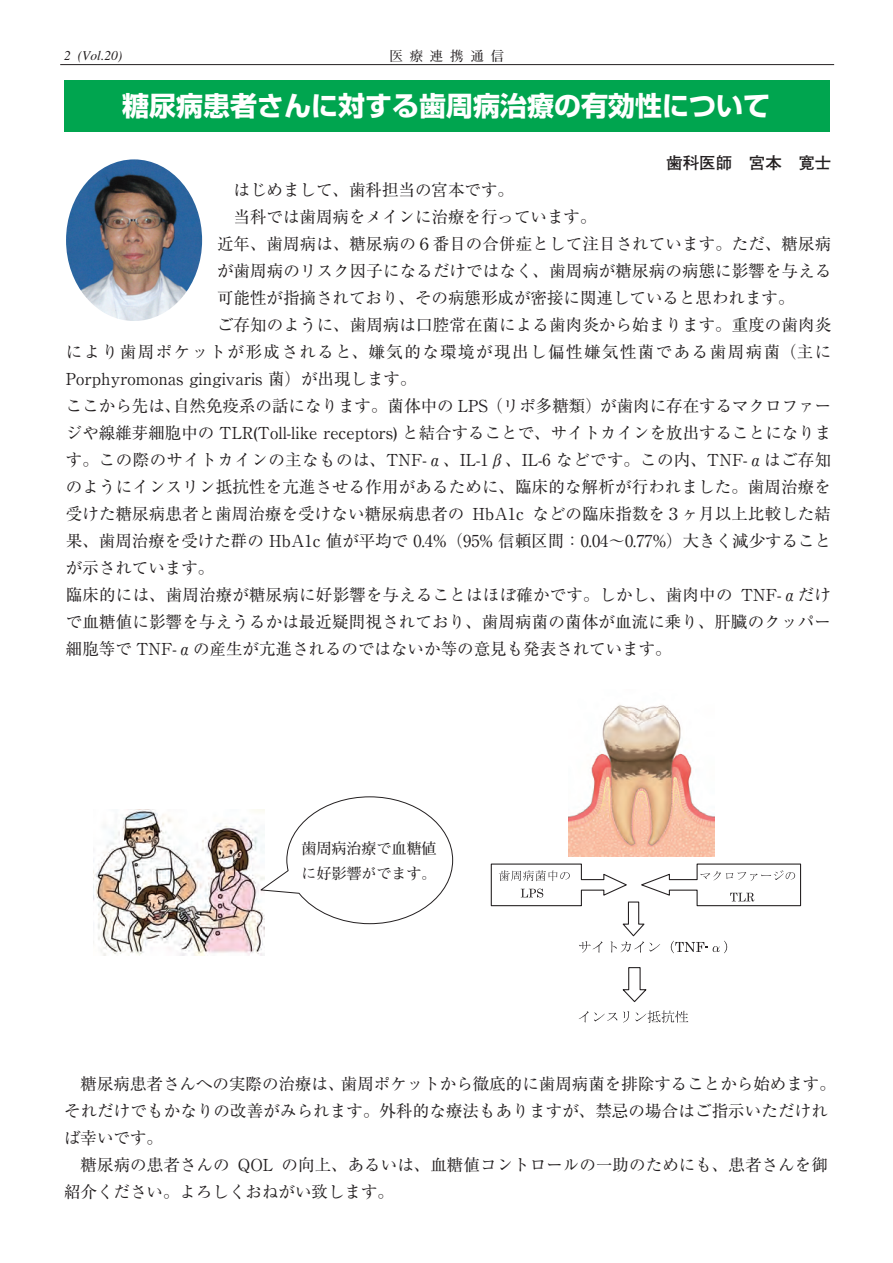
<style>
.page{position:relative;width:893px;height:1263px;background:#fff}
.page>*{position:absolute;margin:0;border:0;box-sizing:border-box;transform-origin:0 0}
.t1{font:700 27px "Shin Go Pr 5";color:#fff}
.t2{font:16.5px/27px "Ryumin Pr 5";letter-spacing:.005em;color:#231f20}
.t3{font:16.5px "Ryumin Pr 5";letter-spacing:.025em;color:#231f20}
.t4{font:16.5px "Ryumin Pr 5";letter-spacing:.09em;color:#231f20}
.t5{font:700 16.5px "Futo Go B101 Pr 5";color:#231f20}
.t6{font:700 15px/24.9px "Futo Min A101 Pro";color:#231f20}
.t7{font:italic 13.5px "Times LT Std";color:#231f20}
.t8{font:700 13.5px "Futo Min A101 Pro";letter-spacing:.5em;color:#231f20}
</style>
<div class="page">
<div style="left:64px;top:80px;width:766px;height:51px;background:#00a54f"></div>
<hr style="left:60px;top:64px;width:774px;height:1px;background:#231f20">
<img style="left:66px;top:159px;width:136px;height:162px">
<img style="left:93px;top:809px;width:171px;height:147px">
<svg style="left:259px;top:796px;width:194px;height:128px"></svg>
<svg style="left:579px;top:1011px;width:38px;height:11px"></svg>
<svg style="left:623px;top:1010px;width:65px;height:13px"></svg>
<img style="left:569px;top:705px;width:145px;height:151px">
<svg style="left:622px;top:967px;width:25px;height:36px"></svg>
<svg style="left:490px;top:863px;width:312px;height:90px"></svg>
<p class="t7" style="left:64px;top:48px;width:60px">2 (Vol.20)</p>
<p class="t8" style="left:389px;top:45px;width:116px">医療連携通信</p>
<h1 class="t1" style="left:122px;top:84px;width:649px">糖尿病患者さんに対する歯周病治療の有効性について</h1>
<p class="t5" style="left:666px;top:150px;width:166px">歯科医師　宮本　寛士</p>
<p class="t2" style="left:217px;top:175px;width:298px">　はじめまして、歯科担当の宮本です。</p>
<p class="t2" style="left:217px;top:202px;width:381px">　当科では歯周病をメインに治療を行っています。</p>
<p class="t2" style="left:217px;top:229px;width:616px">近年、歯周病は、糖尿病の６番目の合併症として注目されています。ただ、糖尿病</p>
<p class="t2" style="left:217px;top:256px;width:616px">が歯周病のリスク因子になるだけではなく、歯周病が糖尿病の病態に影響を与える</p>
<p class="t2" style="left:217px;top:283px;width:579px">可能性が指摘されており、その病態形成が密接に関連していると思われます。</p>
<p class="t2" style="left:217px;top:310px;width:616px">ご存知のように、歯周病は口腔常在菌による歯肉炎から始まります。重度の歯肉炎</p>
<p class="t4" style="left:66px;top:339px;width:767px">により歯周ポケットが形成されると、嫌気的な環境が現出し偏性嫌気性菌である歯周病菌（主に</p>
<p class="t2" style="left:66px;top:364px;width:352px">Porphyromonas gingivaris 菌）が出現します。</p>
<p class="t2" style="left:66px;top:391px;width:767px">ここから先は、自然免疫系の話になります。菌体中の LPS（リポ多糖類）が歯肉に存在するマクロファー</p>
<p class="t2" style="left:66px;top:418px;width:767px">ジや線維芽細胞中の TLR(Toll-like receptors) と結合することで、サイトカインを放出することになりま</p>
<p class="t3" style="left:66px;top:447px;width:767px">す。この際のサイトカインの主なものは、TNF-α、IL-1β、IL-6 などです。この内、TNF-αはご存知</p>
<p class="t2" style="left:66px;top:472px;width:767px">のようにインスリン抵抗性を亢進させる作用があるために、臨床的な解析が行われました。歯周治療を</p>
<p class="t2" style="left:66px;top:499px;width:767px">受けた糖尿病患者と歯周治療を受けない糖尿病患者の HbA1c などの臨床指数を３ヶ月以上比較した結</p>
<p class="t2" style="left:66px;top:526px;width:767px">果、歯周治療を受けた群の HbA1c 値が平均で 0.4%（95% 信頼区間：0.04～0.77%）大きく減少すること</p>
<p class="t2" style="left:66px;top:553px;width:150px">が示されています。</p>
<p class="t2" style="left:66px;top:580px;width:767px">臨床的には、歯周治療が糖尿病に好影響を与えることはほぼ確かです。しかし、歯肉中の TNF-αだけ</p>
<p class="t2" style="left:66px;top:607px;width:767px">で血糖値に影響を与えうるかは最近疑問視されており、歯周病菌の菌体が血流に乗り、肝臓のクッパー</p>
<p class="t2" style="left:66px;top:634px;width:607px">細胞等で TNF-αの産生が亢進されるのではないか等の意見も発表されています。</p>
<p class="t6" style="left:302px;top:834px;width:136px">歯周病治療で血糖値に好影響がでます。</p>
<p class="t2" style="left:64px;top:1069px;width:773px">　糖尿病患者さんへの実際の治療は、歯周ポケットから徹底的に歯周病菌を排除することから始めます。それだけでもかなりの改善がみられます。外科的な療法もありますが、禁忌の場合はご指示いただければ幸いです。<br>　糖尿病の患者さんの QOL の向上、あるいは、血糖値コントロールの一助のためにも、患者さんを御紹介ください。よろしくおねがい致します。</p>
</div>
